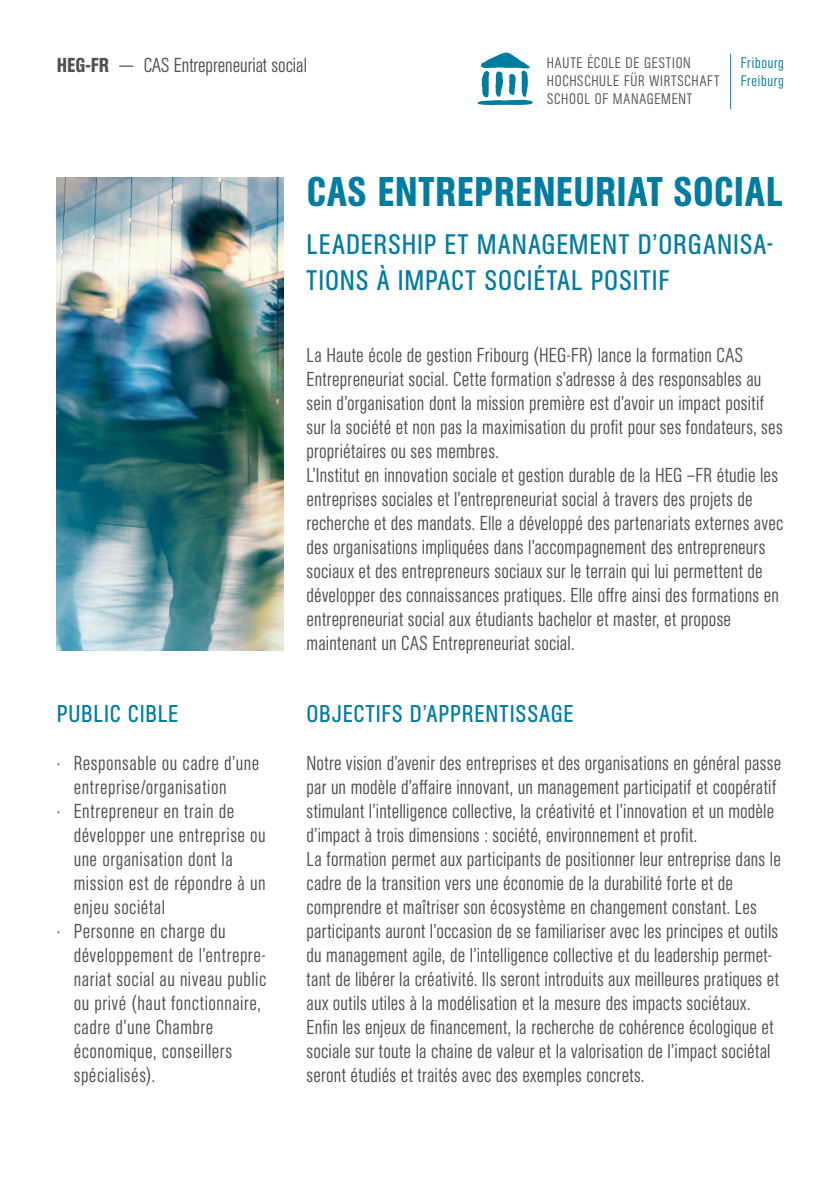
<style>
.page{position:relative;width:840px;height:1191px;background:#fff}
.page>*{position:absolute;margin:0;border:0;box-sizing:border-box;transform-origin:0 0}
.t1{font:500 condensed 41px "AG Book Pro";letter-spacing:.015em;color:#007ca1}
.t2{font:condensed 28px/36px "AG Book Pro";letter-spacing:.035em;color:#007ca1}
.t3{font:condensed 24px "AG Book Pro";letter-spacing:.035em;color:#007ca1}
.t4{font:300 condensed 20px/24px "AG Book Pro";letter-spacing:.015em;color:#4f5254}
.t5{font:300 condensed 20px "AG Book Pro";letter-spacing:.015em;color:#4f5254;scale:2 1}
.t6{font:300 15.2px/18.2px "AG Buch Condensed BQ";letter-spacing:.045em;color:#4f5254}
.t7{font:300 15.2px/18.2px "AG Buch Condensed BQ";letter-spacing:.045em;color:#007ca1}
.s1{font-weight:500}
</style>
<div class="page">
<img style="left:57px;top:177px;width:226px;height:473px">
<svg style="left:477px;top:52px;width:55px;height:53px"></svg>
<p class="t5" style="left:57px;top:52px;width:127px"><span class="s1">HEG-FR</span> – CAS Entrepreneuriat social</p>
<p class="t6" style="left:546px;top:54px;width:174px">HAUTE ÉCOLE DE GESTION<br>HOCHSCHULE FÜR WIRTSCHAFT<br>SCHOOL OF MANAGEMENT</p>
<p class="t7" style="left:740px;top:54px;width:44px">Fribourg<br>Freiburg</p>
<h1 class="t1" style="left:306px;top:165px;width:477px">CAS ENTREPRENEURIAT SOCIAL</h1>
<h2 class="t2" style="left:306px;top:226px;width:468px">LEADERSHIP ET MANAGEMENT D’ORGANISA-<br>TIONS À IMPACT SOCIÉTAL POSITIF</h2>
<p class="t3" style="left:57px;top:698px;width:123px">PUBLIC CIBLE</p>
<p class="t4" style="left:57px;top:751px;width:204px">· Responsable ou cadre d’une</p>
<p class="t4" style="left:74px;top:775px;width:154px">entreprise/organisation</p>
<p class="t4" style="left:57px;top:799px;width:179px">· Entrepreneur en train de</p>
<p class="t4" style="left:74px;top:823px;width:193px">développer une entreprise ou</p>
<p class="t4" style="left:74px;top:847px;width:160px">une organisation dont la</p>
<p class="t4" style="left:74px;top:871px;width:193px">mission est de répondre à un</p>
<p class="t4" style="left:74px;top:895px;width:93px">enjeu sociétal</p>
<p class="t4" style="left:57px;top:919px;width:170px">· Personne en charge du</p>
<p class="t4" style="left:74px;top:943px;width:193px">développement de l’entrepre-</p>
<p class="t4" style="left:74px;top:967px;width:194px">nariat social au niveau public</p>
<p class="t4" style="left:74px;top:991px;width:188px">ou privé (haut fonctionnaire,</p>
<p class="t4" style="left:74px;top:1015px;width:141px">cadre d’une Chambre</p>
<p class="t4" style="left:74px;top:1039px;width:160px">économique, conseillers</p>
<p class="t4" style="left:74px;top:1063px;width:83px">spécialisés).</p>
<p class="t4" style="left:306px;top:343px;width:478px">La Haute école de gestion Fribourg (HEG-FR) lance la formation CAS Entrepreneuriat social. Cette formation s’adresse à des responsables au sein d’organisation dont la mission première est d’avoir un impact positif sur la société et non pas la maximisation du profit pour ses fondateurs, ses propriétaires ou ses membres.<br>L’Institut en innovation sociale et gestion durable de la HEG –FR étudie les entreprises sociales et l’entrepreneuriat social à travers des projets de recherche et des mandats. Elle a développé des partenariats externes avec des organisations impliquées dans l’accompagnement des entrepreneurs sociaux et des entrepreneurs sociaux sur le terrain qui lui permettent de développer des connaissances pratiques. Elle offre ainsi des formations en entrepreneuriat social aux étudiants bachelor et master, et propose maintenant un CAS Entrepreneuriat social.</p>
<p class="t3" style="left:306px;top:698px;width:268px">OBJECTIFS D’APPRENTISSAGE</p>
<p class="t4" style="left:306px;top:751px;width:476px">Notre vision d’avenir des entreprises et des organisations en général passe par un modèle d’affaire innovant, un management participatif et coopératif stimulant l’intelligence collective, la créativité et l’innovation et un modèle d’impact à trois dimensions : société, environnement et profit.<br>La formation permet aux participants de positionner leur entreprise dans le cadre de la transition vers une économie de la durabilité forte et de comprendre et maîtriser son écosystème en changement constant. Les participants auront l’occasion de se familiariser avec les principes et outils du management agile, de l’intelligence collective et du leadership permet&shy;tant de libérer la créativité. Ils seront introduits aux meilleures pratiques et aux outils utiles à la modélisation et la mesure des impacts sociétaux.<br>Enfin les enjeux de financement, la recherche de cohérence écologique et sociale sur toute la chaine de valeur et la valorisation de l’impact sociétal seront étudiés et traités avec des exemples concrets.</p>
</div>
